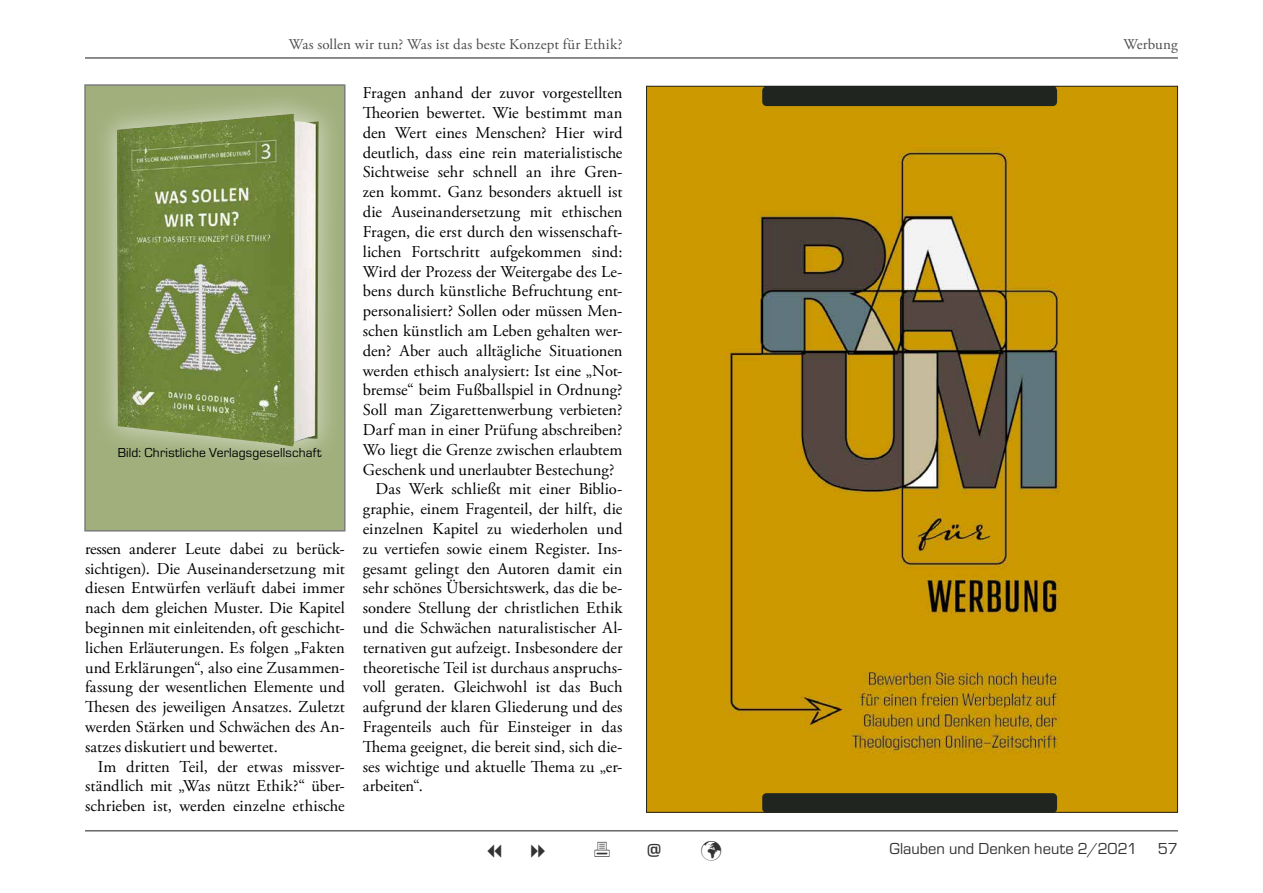
<style>
.page{position:relative;width:1263px;height:893px;background:#fff}
.page>*{position:absolute;margin:0;border:0;box-sizing:border-box;transform-origin:0 0}
.t1{font:700 21px "Eurostile";color:#333}
.t2{font:16.5px/19.8px "Adobe Garamond Pro";letter-spacing:.005em;color:#000;text-align:justify}
.t3{font:16.5px "Eurostile";color:#333}
.t4{font:15px "Adobe Garamond Pro";letter-spacing:.01em;color:#4d4d4d}
.t5{font:13.5px "Eurostile";letter-spacing:.015em;color:#000}
</style>
<div class="page">
<hr style="left:85px;top:57px;width:1093px;height:2px;background:#333">
<hr style="left:85px;top:830px;width:1093px;height:1px;background:#333">
<div style="left:84px;top:84px;width:261px;height:447px;background:#a0af7c"></div>
<div style="left:90px;top:88px;width:255px;height:384px;background:#fff;opacity:.49"></div>
<img style="left:117px;top:114px;width:202px;height:332px">
<img style="left:648px;top:88px;width:528px;height:723px">
<div style="left:762px;top:86px;width:295px;height:20px;background:#212520;border-radius:4px"></div>
<div style="left:762px;top:793px;width:295px;height:20px;background:#212520;border-radius:4px"></div>
<p class="t4" style="left:289px;top:35px;width:335px">Was sollen wir tun? Was ist das beste Konzept für Ethik?</p>
<p class="t4" style="left:1123px;top:35px;width:56px">Werbung</p>
<p class="t5" style="left:118px;top:443px;width:205px">Bild: Christliche Verlagsgesellschaft</p>
<p class="t2" style="left:85px;top:539px;width:261px">ressen anderer Leute dabei zu berück&shy;sichtigen). Die Auseinandersetzung mit diesen Entwürfen verläuft dabei immer nach dem gleichen Muster. Die Kapitel beginnen mit einleitenden, oft geschicht&shy;lichen Erläuterungen. Es folgen „Fakten und Erklärungen“, also eine Zusammen&shy;fassung der wesentlichen Elemente und Thesen des jeweiligen Ansatzes. Zuletzt werden Stärken und Schwächen des An&shy;satzes diskutiert und bewertet.</p>
<p class="t2" style="left:85px;top:757px;width:261px;text-indent:13px">Im dritten Teil, der etwas missver&shy;ständlich mit „Was nützt Ethik?“ über&shy;schrieben ist, werden einzelne ethische</p>
<p class="t2" style="left:363px;top:84px;width:261px">Fragen anhand der zuvor vorgestellten</p>
<p class="t2" style="left:363px;top:104px;width:261px">Theorien bewertet. Wie bestimmt man</p>
<p class="t2" style="left:363px;top:123px;width:261px">den Wert eines Menschen? Hier wird</p>
<p class="t2" style="left:363px;top:143px;width:261px">deutlich, dass eine rein materialistische</p>
<p class="t2" style="left:363px;top:163px;width:261px">Sichtweise sehr schnell an ihre Gren-</p>
<p class="t2" style="left:363px;top:183px;width:261px">zen kommt. Ganz besonders aktuell ist</p>
<p class="t2" style="left:363px;top:203px;width:261px">die Auseinandersetzung mit ethischen</p>
<p class="t2" style="left:363px;top:222px;width:261px">Fragen, die erst durch den wissenschaft-</p>
<p class="t2" style="left:363px;top:242px;width:261px">lichen Fortschritt aufgekommen sind:</p>
<p class="t2" style="left:363px;top:262px;width:261px">Wird der Prozess der Weitergabe des Le-</p>
<p class="t2" style="left:363px;top:282px;width:261px">bens durch künstliche Befruchtung ent-</p>
<p class="t2" style="left:363px;top:302px;width:261px">personalisiert? Sollen oder müssen Men-</p>
<p class="t2" style="left:363px;top:321px;width:261px">schen künstlich am Leben gehalten wer-</p>
<p class="t2" style="left:363px;top:341px;width:261px">den? Aber auch alltägliche Situationen</p>
<p class="t2" style="left:363px;top:361px;width:261px">werden ethisch analysiert: Ist eine „Not-</p>
<p class="t2" style="left:363px;top:381px;width:261px">bremse“ beim Fußballspiel in Ordnung?</p>
<p class="t2" style="left:363px;top:401px;width:261px">Soll man Zigarettenwerbung verbieten?</p>
<p class="t2" style="left:363px;top:420px;width:261px">Darf man in einer Prüfung abschreiben?</p>
<p class="t2" style="left:363px;top:440px;width:261px">Wo liegt die Grenze zwischen erlaubtem</p>
<p class="t2" style="left:363px;top:460px;width:253px">Geschenk und unerlaubter Bestechung?</p>
<p class="t2" style="left:375px;top:480px;width:248px">Das Werk schließt mit einer Biblio-</p>
<p class="t2" style="left:363px;top:500px;width:261px">graphie, einem Fragenteil, der hilft, die</p>
<p class="t2" style="left:363px;top:519px;width:261px">einzelnen Kapitel zu wiederholen und</p>
<p class="t2" style="left:363px;top:539px;width:261px">zu vertiefen sowie einem Register. Ins-</p>
<p class="t2" style="left:363px;top:559px;width:261px">gesamt gelingt den Autoren damit ein</p>
<p class="t2" style="left:363px;top:579px;width:261px">sehr schönes Übersichtswerk, das die be-</p>
<p class="t2" style="left:363px;top:599px;width:261px">sondere Stellung der christlichen Ethik</p>
<p class="t2" style="left:363px;top:618px;width:261px">und die Schwächen naturalistischer Al-</p>
<p class="t2" style="left:363px;top:638px;width:261px">ternativen gut aufzeigt. Insbesondere der</p>
<p class="t2" style="left:363px;top:658px;width:261px">theoretische Teil ist durchaus anspruchs-</p>
<p class="t2" style="left:363px;top:678px;width:261px">voll geraten. Gleichwohl ist das Buch</p>
<p class="t2" style="left:363px;top:698px;width:261px">aufgrund der klaren Gliederung und des</p>
<p class="t2" style="left:363px;top:717px;width:261px">Fragenteils auch für Einsteiger in das</p>
<p class="t2" style="left:363px;top:737px;width:261px">Thema geeignet, die bereit sind, sich die-</p>
<p class="t2" style="left:363px;top:757px;width:261px">ses wichtige und aktuelle Thema zu „er-</p>
<p class="t2" style="left:363px;top:777px;width:62px">arbeiten“.</p>
<p class="t1" style="left:647px;top:835px;width:16px">@</p>
<p class="t3" style="left:889px;top:837px;width:249px">Glauben und Denken heute 2/2021</p>
<p class="t3" style="left:1158px;top:837px;width:21px">57</p>
</div>
